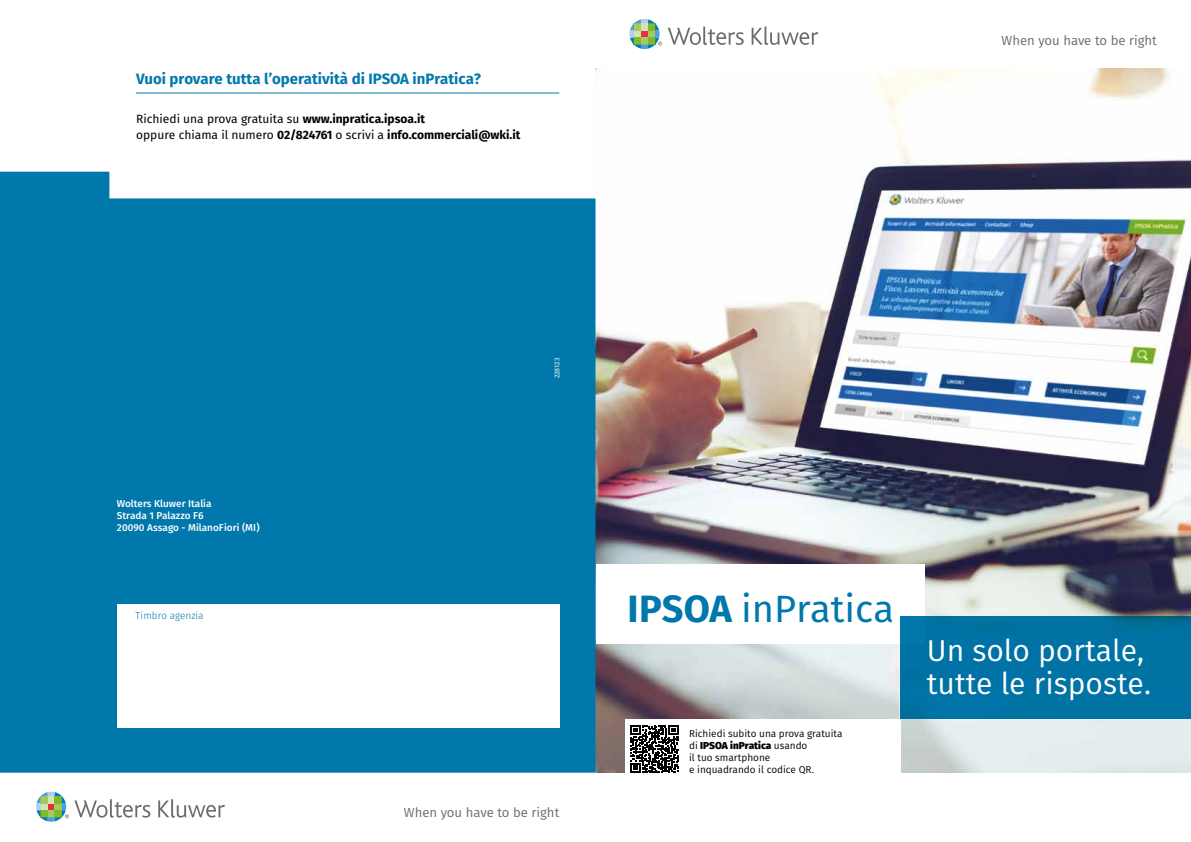
<style>
.page{position:relative;width:1191px;height:842px;background:#fff}
.page>*{position:absolute;margin:0;border:0;box-sizing:border-box;transform-origin:0 0}
.t1{font:38px "Fira Sans";color:#0078ab}
.t2{font:30.1px/32.3px "Fira Sans";color:#fff}
.t3{font:700 15px "Fira Sans";color:#0078ab}
.t4{font:13.1px "Fira Sans";color:#6b6b6a}
.t5{font:12px/15.4px "Fira Sans";color:#000}
.t6{font:10px/12px "Fira Sans";color:#000}
.t7{font:500 10px/12px "Fira Sans";color:#fff}
.t8{font:300 10px "Fira Sans";color:#0078ab}
.t9{font:7px "Fira Sans";color:#fff}
.s1{font-weight:700}
.s2{font-weight:800}
</style>
<div class="page">
<svg style="left:668px;top:27px;width:75px;height:18px"></svg>
<svg style="left:751px;top:27px;width:67px;height:18px"></svg>
<svg style="left:629px;top:19px;width:33px;height:30px"></svg>
<img style="left:595px;top:68px;width:596px;height:705px">
<svg style="left:158px;top:799px;width:67px;height:18px"></svg>
<svg style="left:36px;top:792px;width:114px;height:30px"></svg>
<div style="left:0;top:172px;width:595px;height:601px;background:#0078ab"></div>
<hr style="left:136px;top:93px;width:423px;height:1px;background:#0078ab">
<div style="left:596px;top:564px;width:329px;height:80px;background:#fff"></div>
<div style="left:899px;top:617px;width:292px;height:102px;background:#0078ab"></div>
<div style="left:625px;top:719px;width:275px;height:64px;background:#fff"></div>
<svg style="left:630px;top:725px;width:49px;height:48px"></svg>
<div style="left:117px;top:604px;width:442px;height:123px;background:#fff"></div>
<p class="t3" style="left:136px;top:66px;width:346px">Vuoi provare tutta l’operatività di IPSOA inPratica?</p>
<p class="t5" style="left:136px;top:111px;width:386px">Richiedi una prova gratuita su <span class="s1">www.inpratica.ipsoa.it<br></span>oppure chiama il numero <span class="s1">02/824761</span> o scrivi a <span class="s1">info.commerciali@wki.it</span></p>
<p class="t4" style="left:1001px;top:30px;width:157px">When you have to be right</p>
<p class="t7" style="left:117px;top:498px;width:144px">Wolters Kluwer Italia<br>Strada 1 Palazzo F6<br>20090 Assago - MilanoFiori (MI)</p>
<p class="t8" style="left:135px;top:608px;width:70px">Timbro agenzia</p>
<p class="t9" style="left:552px;top:378px;width:22px;rotate:-90deg">228123</p>
<p class="t4" style="left:404px;top:803px;width:157px">When you have to be right</p>
<h1 class="t1" style="left:627px;top:580px;width:268px"><span class="s1">IPSOA</span> inPratica</h1>
<p class="t6" style="left:689px;top:727px;width:155px">Richiedi subito una prova gratuita di <span class="s2">IPSOA inPratica</span> usando<br>il tuo smartphone<br>e inquadrando il codice QR.</p>
<h2 class="t2" style="left:927px;top:634px;width:226px">Un solo portale, tutte le risposte.</h2>
</div>
